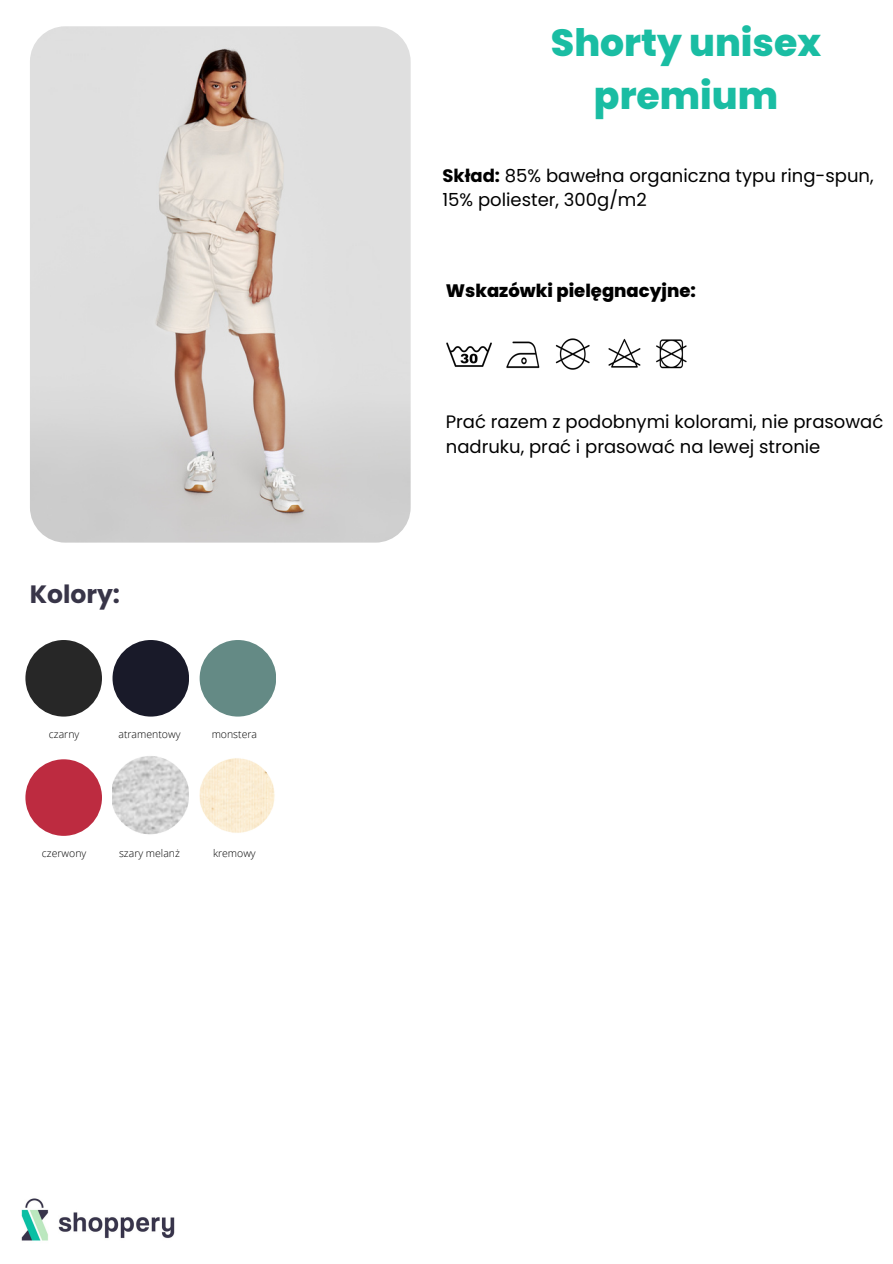
<style>
.page{position:relative;width:893px;height:1264px;background:#fff}
.page>*{position:absolute;margin:0;border:0;box-sizing:border-box;transform-origin:0 0}
.t1{font:800 37.8px/52.8px "Poppins";color:#1abda3;text-align:center}
.t2{font:700 25.05px "Poppins";color:#383548}
.t3{font:18px/24.8px "Poppins";color:#000}
.t4{font:800 18px "Poppins";color:#000}
.t5{font:300 10.5px "Open Sans";color:#000}
.s1{font-weight:700}
</style>
<div class="page">
<img style="left:21px;top:1198px;width:154px;height:43px">
<svg style="left:30px;top:26px;width:381px;height:517px;background:#d8d4d2"></svg>
<img style="left:446px;top:342px;width:45px;height:25px">
<img style="left:608px;top:338px;width:33px;height:30px">
<img style="left:656px;top:339px;width:31px;height:30px">
<img style="left:506px;top:341px;width:34px;height:28px">
<img style="left:555px;top:338px;width:35px;height:32px">
<div style="left:25px;top:640px;width:77px;height:76px;background:#272727;border-radius:50%"></div>
<img style="left:112px;top:756px;width:77px;height:79px">
<img style="left:200px;top:758px;width:75px;height:75px">
<div style="left:200px;top:640px;width:76px;height:76px;background:#648a85;border-radius:50%"></div>
<div style="left:112px;top:640px;width:77px;height:76px;background:#191a29;border-radius:50%"></div>
<div style="left:25px;top:759px;width:77px;height:76px;background:#bd2b40;border-radius:50%"></div>
<p class="t2" style="left:30px;top:577px;width:92px">Kolory:</p>
<p class="t5" style="left:49px;top:727px;width:32px">czarny</p>
<p class="t5" style="left:118px;top:727px;width:63px">atramentowy</p>
<p class="t5" style="left:212px;top:727px;width:47px">monstera</p>
<p class="t5" style="left:42px;top:845px;width:46px">czerwony</p>
<p class="t5" style="left:119px;top:845px;width:62px">szary melanż</p>
<p class="t5" style="left:213px;top:845px;width:44px">kremowy</p>
<p class="t1" style="left:551px;top:17px;width:272px">Shorty unisex premium</p>
<h2 class="t3" style="left:442px;top:163px;width:432px"><span class="s1">Skład:</span> 85% bawełna organiczna typu ring-spun,<br>15% poliester, 300g/m2</h2>
<p class="t4" style="left:446px;top:278px;width:252px">Wskazówki pielęgnacyjne:</p>
<p class="t3" style="left:446px;top:409px;width:439px">Prać razem z podobnymi kolorami, nie prasować nadruku, prać i prasować na lewej stronie</p>
</div>
